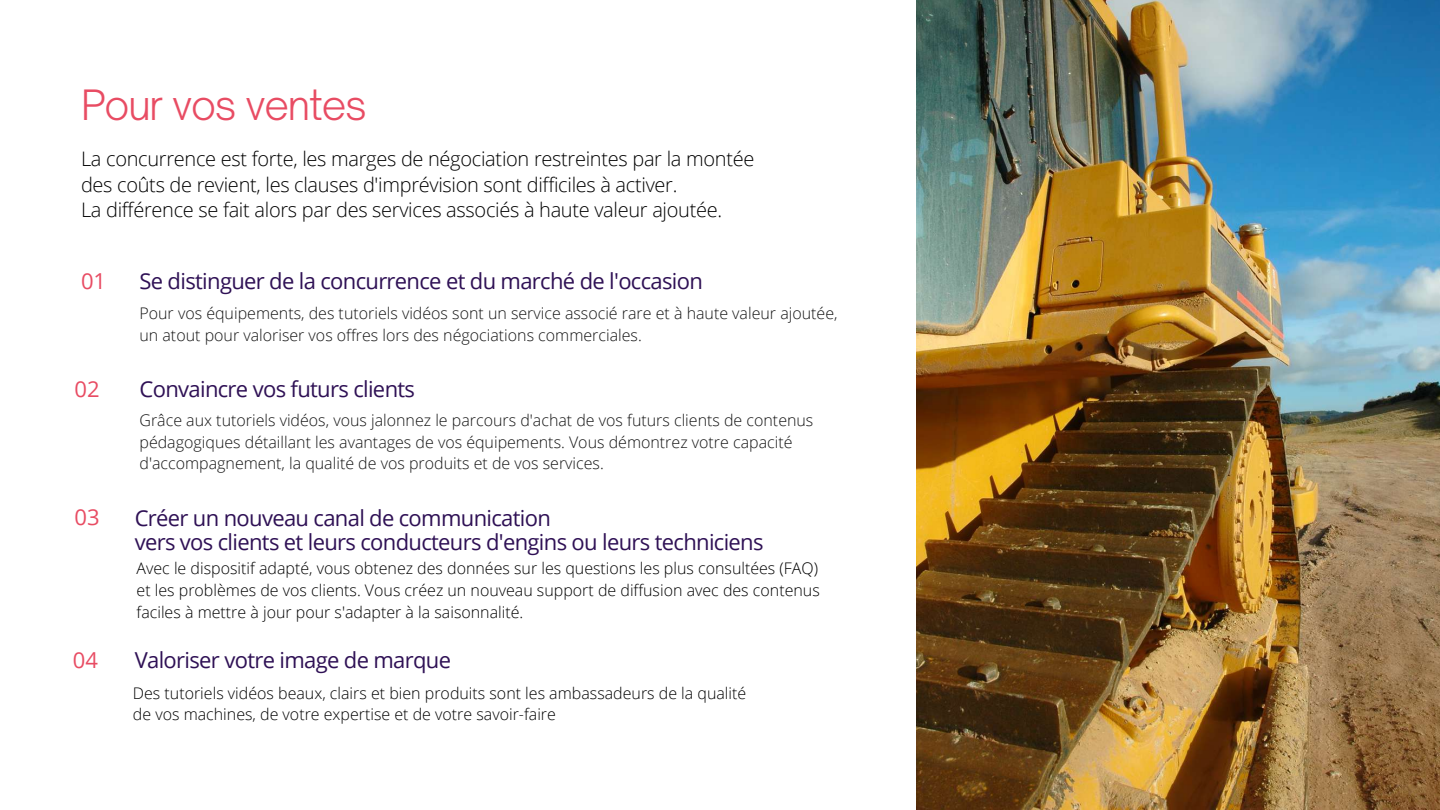
<style>
.page{position:relative;width:1440px;height:810px;background:#fff}
.page>*{position:absolute;margin:0;border:0;box-sizing:border-box;transform-origin:0 0}
.t1{font:300 40px "Open Sauce One";letter-spacing:-.03em;color:#e84c63}
.t2{font:22px/24px "Open Sans";letter-spacing:-.03em;color:#2f1155}
.t3{font:22px "Open Sans";color:#e84c63}
.t4{font:300 20px/25.5px "Open Sans";letter-spacing:-.015em;color:#000}
.t5{font:300 16px/21.8px "Open Sans";color:#141414}
.t6{font:300 16px/21.8px "Open Sans";color:#000;text-align:justify}
</style>
<div class="page">
<img style="left:916px;top:0;width:524px;height:810px">
<h1 class="t1" style="left:81px;top:80px;width:287px">Pour vos ventes</h1>
<p class="t4" style="left:81px;top:146px;width:675px">La concurrence est forte, les marges de négociation restreintes par la montée des coûts de revient, les clauses d'imprévision sont difficiles à activer.<br>La différence se fait alors par des services associés à haute valeur ajoutée.</p>
<h2 class="t3" style="left:81px;top:265px;width:27px">01</h2>
<h2 class="t2" style="left:139px;top:268px;width:565px">Se distinguer de la concurrence et du marché de l'occasion</h2>
<p class="t5" style="left:139px;top:302px;width:700px">Pour vos équipements, des tutoriels vidéos sont un service associé rare et à haute valeur ajoutée, un atout pour valoriser vos offres lors des négociations commerciales.</p>
<h2 class="t3" style="left:75px;top:374px;width:27px">02</h2>
<h2 class="t2" style="left:139px;top:377px;width:277px">Convaincre vos futurs clients</h2>
<p class="t5" style="left:139px;top:409px;width:675px">Grâce aux tutoriels vidéos, vous jalonnez le parcours d'achat de vos futurs clients de contenus pédagogiques détaillant les avantages de vos équipements. Vous démontrez votre capacité d'accompagnement, la qualité de vos produits et de vos services.</p>
<h2 class="t3" style="left:75px;top:502px;width:27px">03</h2>
<h2 class="t2" style="left:135px;top:505px;width:630px">Créer un nouveau canal de communication<br>vers vos clients et leurs conducteurs d'engins ou leurs techniciens</h2>
<p class="t6" style="left:137px;top:557px;width:685px">Avec le dispositif adapté, vous obtenez des données sur les questions les plus consultées (FAQ) et les problèmes de vos clients. Vous créez un nouveau support de diffusion avec des contenus faciles à mettre à jour pour s'adapter à la saisonnalité.</p>
<h2 class="t3" style="left:73px;top:645px;width:27px">04</h2>
<h2 class="t2" style="left:135px;top:648px;width:318px">Valoriser votre image de marque</h2>
<p class="t6" style="left:133px;top:682px;width:615px">Des tutoriels vidéos beaux, clairs et bien produits sont les ambassadeurs de la qualité de vos machines, de votre expertise et de votre savoir-faire</p>
</div>
